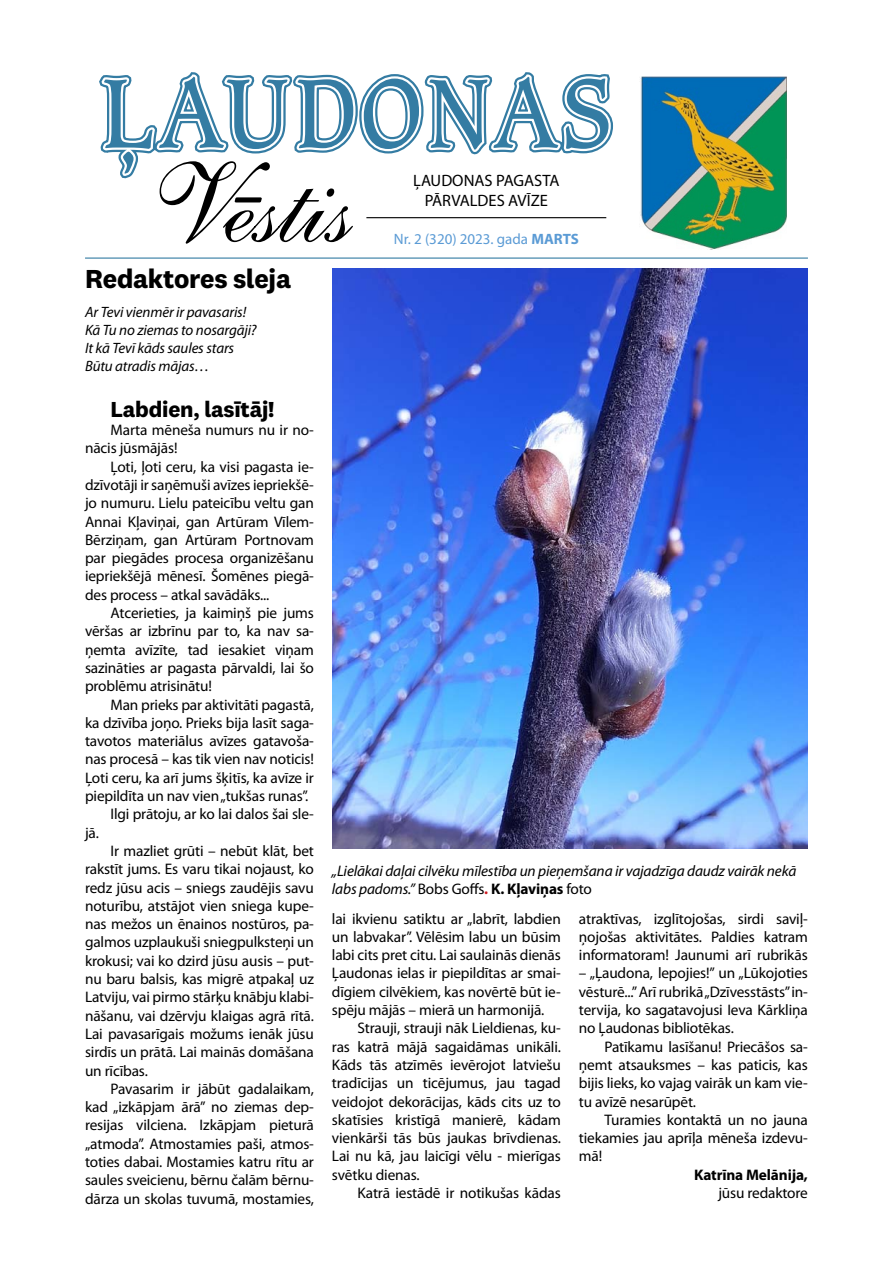
<style>
.page{position:relative;width:893px;height:1263px;background:#fff}
.page>*{position:absolute;margin:0;border:0;box-sizing:border-box;transform-origin:0 0}
.t1{font:700 27px "National 2";letter-spacing:-.01em;color:#000}
.t2{font:700 22.5px "National 2";letter-spacing:-.01em;color:#000}
.t3{font:16.5px/19.8px "Myriad Pro";color:#000;text-align:center}
.t4{font:15.3px/18.3px "Myriad Pro";letter-spacing:-.01em;color:#000;text-align:justify}
.t5{font:italic 15.3px/18.3px "Myriad Pro";letter-spacing:-.01em;color:#000}
.t6{font:700 15.3px "Myriad Pro";letter-spacing:-.01em;color:#000}
.t7{font:italic 15px/18px "Myriad Pro";letter-spacing:-.01em;color:#000}
.t8{font:15px "Myriad Pro";color:#5b9bd5}
.s1{font-weight:700}
.s2{font-style:normal}
.s3{font-weight:700;font-style:normal;color:#ce181e}
.s4{font-weight:700;font-style:normal}
</style>
<div class="page">
<img style="left:332px;top:269px;width:475px;height:579px">
<hr style="left:85px;top:257px;width:723px;height:2px;background:#347ca3">
<svg style="left:160px;top:184px;width:193px;height:60px"></svg>
<svg style="left:99px;top:72px;width:514px;height:106px"></svg>
<svg style="left:104px;top:77px;width:504px;height:97px"></svg>
<hr style="left:366px;top:217px;width:240px;height:1px;background:#000">
<img style="left:641px;top:77px;width:145px;height:172px">
<h1 class="t1" style="left:85px;top:263px;width:208px">Redaktores sleja</h1>
<p class="t7" style="left:85px;top:303px;width:173px">Ar Tevi vienmēr ir pavasaris!<br>Kā Tu no ziemas to nosargāji?<br>It kā Tevī kāds saules stars<br>Būtu atradis mājas…</p>
<h2 class="t2" style="left:111px;top:395px;width:165px">Labdien, lasītāj!</h2>
<p class="t4" style="left:85px;top:420px;width:230px;text-indent:26px">Marta mēneša numurs nu ir no&shy;nācis jūsmājās!</p>
<p class="t4" style="left:85px;top:457px;width:230px;text-indent:26px">Ļoti, ļoti ceru, ka visi pagasta ie&shy;dzīvotāji ir saņēmuši avīzes iepriekšē&shy;jo numuru. Lielu pateicību veltu gan Annai Kļaviņai, gan Artūram Vīlem-Bērziņam, gan Artūram Portnovam par piegādes procesa organizēšanu iepriekšējā mēnesī. Šomēnes piegā&shy;des process – atkal savādāks...</p>
<p class="t4" style="left:85px;top:603px;width:230px;text-indent:26px">Atcerieties, ja kaimiņš pie jums vēršas ar izbrīnu par to, ka nav sa&shy;ņemta avīzīte, tad iesakiet viņam sazināties ar pagasta pārvaldi, lai šo problēmu atrisinātu!</p>
<p class="t4" style="left:111px;top:695px;width:205px">Man prieks par aktivitāti pagastā,</p>
<p class="t4" style="left:85px;top:713px;width:230px">ka dzīvība joņo. Prieks bija lasīt saga-</p>
<p class="t4" style="left:85px;top:732px;width:230px">tavotos materiālus avīzes gatavoša-</p>
<p class="t4" style="left:85px;top:750px;width:230px">nas procesā – kas tik vien nav noticis!</p>
<p class="t4" style="left:85px;top:768px;width:230px">Ļoti ceru, ka arī jums šķitīs, ka avīze ir</p>
<p class="t4" style="left:85px;top:786px;width:225px">piepildīta un nav vien „tukšas runas”.</p>
<p class="t4" style="left:111px;top:805px;width:205px">Ilgi prātoju, ar ko lai dalos šai sle-</p>
<p class="t4" style="left:85px;top:823px;width:15px">jā.</p>
<p class="t4" style="left:111px;top:841px;width:205px">Ir mazliet grūti – nebūt klāt, bet</p>
<p class="t4" style="left:85px;top:860px;width:230px">rakstīt jums. Es varu tikai nojaust, ko</p>
<p class="t4" style="left:85px;top:878px;width:230px">redz jūsu acis – sniegs zaudējis savu</p>
<p class="t4" style="left:85px;top:896px;width:230px">noturību, atstājot vien sniega kupe-</p>
<p class="t4" style="left:85px;top:915px;width:230px">nas mežos un ēnainos nostūros, pa-</p>
<p class="t4" style="left:85px;top:933px;width:230px">galmos uzplaukuši sniegpulksteņi un</p>
<p class="t4" style="left:85px;top:951px;width:230px">krokusi; vai ko dzird jūsu ausis – put-</p>
<p class="t4" style="left:85px;top:969px;width:230px">nu baru balsis, kas migrē atpakaļ uz</p>
<p class="t4" style="left:85px;top:988px;width:230px">Latviju, vai pirmo stārķu knābju klabi-</p>
<p class="t4" style="left:85px;top:1006px;width:230px">nāšanu, vai dzērvju klaigas agrā rītā.</p>
<p class="t4" style="left:85px;top:1024px;width:230px">Lai pavasarīgais možums ienāk jūsu</p>
<p class="t4" style="left:85px;top:1043px;width:230px">sirdīs un prātā. Lai mainās domāšana</p>
<p class="t4" style="left:85px;top:1061px;width:64px">un rīcības.</p>
<p class="t4" style="left:111px;top:1079px;width:205px">Pavasarim ir jābūt gadalaikam,</p>
<p class="t4" style="left:85px;top:1098px;width:230px">kad „izkāpjam ārā” no ziemas dep-</p>
<p class="t4" style="left:85px;top:1116px;width:230px">resijas vilciena. Izkāpjam pieturā</p>
<p class="t4" style="left:85px;top:1134px;width:230px">„atmoda”. Atmostamies paši, atmos-</p>
<p class="t4" style="left:85px;top:1152px;width:230px">toties dabai. Mostamies katru rītu ar</p>
<p class="t4" style="left:85px;top:1171px;width:230px">saules sveicienu, bērnu čalām bērnu-</p>
<p class="t4" style="left:85px;top:1189px;width:230px">dārza un skolas tuvumā, mostamies,</p>
<p class="t3" style="left:413px;top:170px;width:148px">ĻAUDONAS PAGASTA<br>PĀRVALDES AVĪZE</p>
<p class="t8" style="left:394px;top:229px;width:187px">Nr. 2 (320) 2023. gada <span class="s1">MARTS</span></p>
<p class="t5" style="left:332px;top:861px;width:466px">„Lielākai daļai cilvēku mīlestība un pieņemšana ir vajadzīga daudz vairāk nekā labs padoms.” <span class="s2">Bobs Goffs</span><span class="s3">.</span> <span class="s4">K. Kļaviņas</span> <span class="s2">foto</span></p>
<p class="t4" style="left:332px;top:909px;width:230px">lai ikvienu satiktu ar „labrīt, labdien un labvakar”. Vēlēsim labu un būsim labi cits pret citu. Lai saulainās dienās Ļaudonas ielas ir piepildītas ar smai&shy;dīgiem cilvēkiem, kas novērtē būt ie&shy;spēju mājās – mierā un harmonijā.</p>
<p class="t4" style="left:332px;top:1019px;width:230px;text-indent:26px">Strauji, strauji nāk Lieldienas, ku&shy;ras katrā mājā sagaidāmas unikāli.<br>Kāds tās atzīmēs ievērojot latviešu tradīcijas un ticējumus, jau tagad veidojot dekorācijas, kāds cits uz to skatīsies kristīgā manierē, kādam vienkārši tās būs jaukas brīvdienas.<br>Lai nu kā, jau laicīgi vēlu - mierīgas svētku dienas.</p>
<p class="t4" style="left:357px;top:1183px;width:205px">Katrā iestādē ir notikušas kādas</p>
<p class="t4" style="left:579px;top:909px;width:230px">atraktīvas, izglītojošas, sirdi saviļ&shy;ņojošas aktivitātes. Paldies katram informatoram! Jaunumi arī rubrikās</p>
<p class="t4" style="left:579px;top:964px;width:230px">– „Ļaudona, lepojies!” un „Lūkojoties vēsturē...” Arī rubrikā „Dzīvesstāsts” in&shy;tervija, ko sagatavojusi Ieva Kārkliņa no Ļaudonas bibliotēkas.</p>
<p class="t4" style="left:579px;top:1037px;width:230px;text-indent:26px">Patīkamu lasīšanu! Priecāšos sa&shy;ņemt atsauksmes – kas paticis, kas bijis lieks, ko vajag vairāk un kam vie&shy;tu avīzē nesarūpēt.</p>
<p class="t4" style="left:579px;top:1110px;width:230px;text-indent:26px">Turamies kontaktā un no jauna tiekamies jau aprīļa mēneša izdevu&shy;mā!</p>
<p class="t6" style="left:694px;top:1164px;width:115px">Katrīna Melānija,</p>
<p class="t4" style="left:718px;top:1183px;width:91px">jūsu redaktore</p>
</div>
